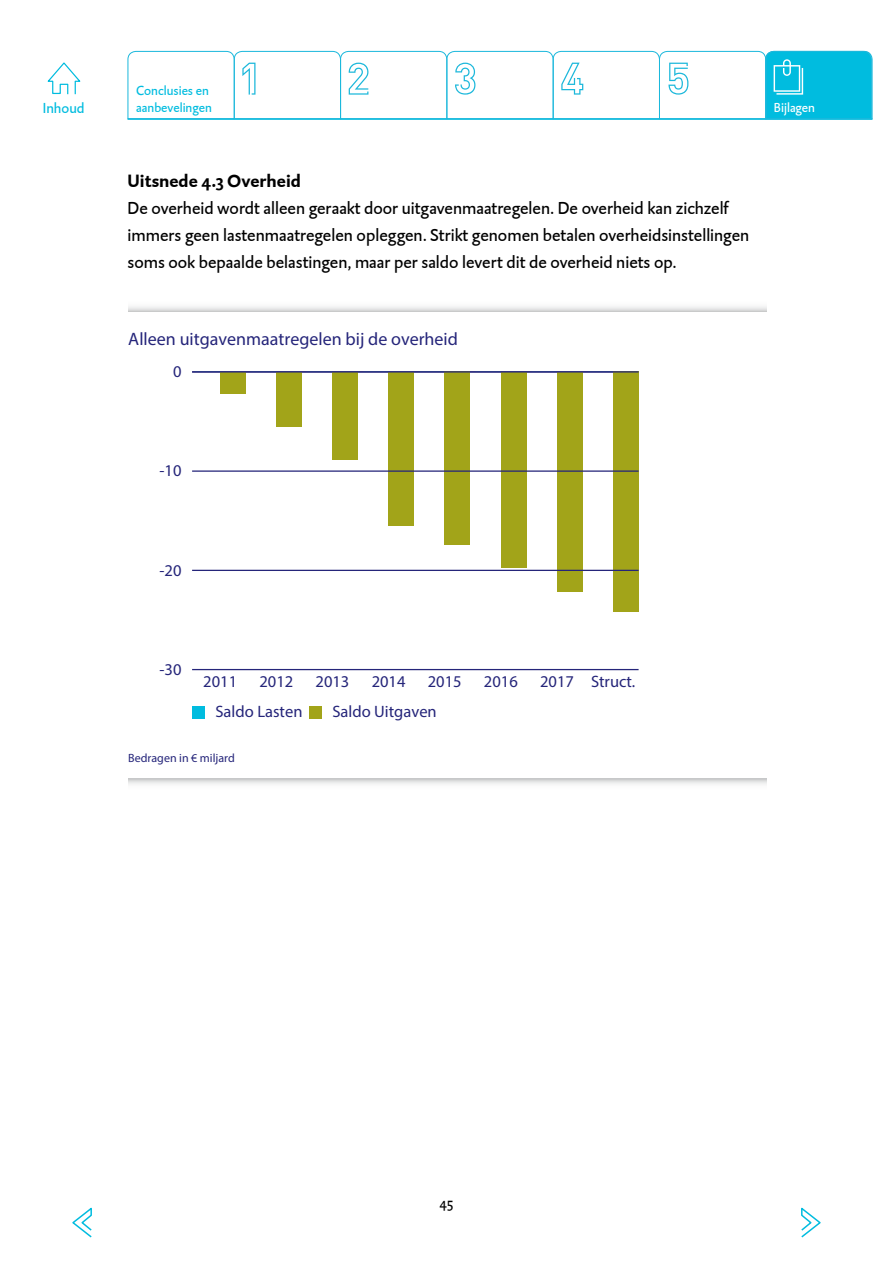
<style>
.page{position:relative;width:893px;height:1263px;background:#fff}
.page>*{position:absolute;margin:0;border:0;box-sizing:border-box;transform-origin:0 0}
._0_Platte_tekst{font:18px/27px "DTL Caspari ST";color:#000}
.t1{font:700 18px "Calibri";color:#25257a}
._1_Bold{font:700 18px "DTL Caspari ST";color:#000}
.t2{font:16.5px "Calibri";color:#25257a}
.t3{font:15px "DTL Caspari T";color:#00bcdf}
.t4{font:15px "DTL Caspari ST";color:#000}
.t5{font:13.5px "DTL Caspari T";color:#00bcdf}
.t6{font:13.5px "DTL Caspari T";color:#fff}
.t7{font:italic 12px "Calibri";color:#25257a}
</style>
<div class="page">
<hr style="left:192px;top:669px;width:447px;height:1px;background:#25257a">
<div style="left:220px;top:372px;width:26px;height:21px;background:#a2a419"></div>
<div style="left:276px;top:372px;width:26px;height:55px;background:#a2a419"></div>
<div style="left:332px;top:372px;width:26px;height:87px;background:#a2a419"></div>
<div style="left:389px;top:372px;width:25px;height:153px;background:#a2a419"></div>
<div style="left:445px;top:372px;width:25px;height:173px;background:#a2a419"></div>
<div style="left:501px;top:372px;width:25px;height:195px;background:#a2a419"></div>
<div style="left:557px;top:372px;width:25px;height:219px;background:#a2a419"></div>
<div style="left:613px;top:372px;width:26px;height:240px;background:#a2a419"></div>
<hr style="left:192px;top:371px;width:447px;height:1px;background:#25257a">
<div style="left:192px;top:706px;width:13px;height:12px;background:#00bcdf"></div>
<div style="left:309px;top:706px;width:13px;height:12px;background:#a2a419"></div>
<svg style="left:128px;top:779px;width:638px;height:5px"></svg>
<svg style="left:128px;top:306px;width:638px;height:5px"></svg>
<hr style="left:192px;top:470px;width:447px;height:2px;background:#25257a">
<hr style="left:192px;top:570px;width:447px;height:1px;background:#25257a">
<svg style="left:801px;top:1207px;width:20px;height:31px"></svg>
<svg style="left:72px;top:1207px;width:20px;height:31px"></svg>
<hr style="left:128px;top:118px;width:744px;height:2px;background:#00bcdf">
<svg style="left:47px;top:62px;width:34px;height:33px"></svg>
<svg style="left:127px;top:51px;width:746px;height:68px"></svg>
<p class="t5" style="left:136px;top:83px;width:74px">Conclusies en</p>
<p class="t3" style="left:43px;top:99px;width:43px">Inhoud</p>
<p class="t5" style="left:136px;top:99px;width:77px">aanbevelingen</p>
<p class="t6" style="left:774px;top:99px;width:43px">Bijlagen</p>
<p class="_1_Bold" style="left:128px;top:169px;width:175px">Uitsnede 4.3 Overheid</p>
<p class="_0_Platte_tekst" style="left:128px;top:194px;width:623px">De overheid wordt alleen geraakt door uitgavenmaatregelen. De overheid kan zichzelf immers geen lastenmaatregelen opleggen. Strikt genomen betalen overheidsinstellingen soms ook bepaalde belastingen, maar per saldo levert dit de overheid niets op.</p>
<p class="t1" style="left:128px;top:328px;width:331px">Alleen uitgavenmaatregelen bij de overheid</p>
<p class="t2" style="left:173px;top:361px;width:10px">0</p>
<p class="t2" style="left:160px;top:461px;width:23px">-10</p>
<p class="t2" style="left:160px;top:560px;width:23px">-20</p>
<p class="t2" style="left:160px;top:659px;width:23px">-30</p>
<p class="t2" style="left:203px;top:672px;width:35px">2011</p>
<p class="t2" style="left:259px;top:672px;width:35px">2012</p>
<p class="t2" style="left:316px;top:672px;width:35px">2013</p>
<p class="t2" style="left:372px;top:672px;width:35px">2014</p>
<p class="t2" style="left:428px;top:672px;width:35px">2015</p>
<p class="t2" style="left:484px;top:672px;width:35px">2016</p>
<p class="t2" style="left:540px;top:672px;width:97px">2017 Struct.</p>
<p class="t2" style="left:215px;top:701px;width:89px">Saldo Lasten</p>
<p class="t2" style="left:332px;top:701px;width:106px">Saldo Uitgaven</p>
<p class="t7" style="left:128px;top:750px;width:108px">Bedragen in € miljard</p>
<p class="t4" style="left:440px;top:1194px;width:15px">45</p>
</div>
